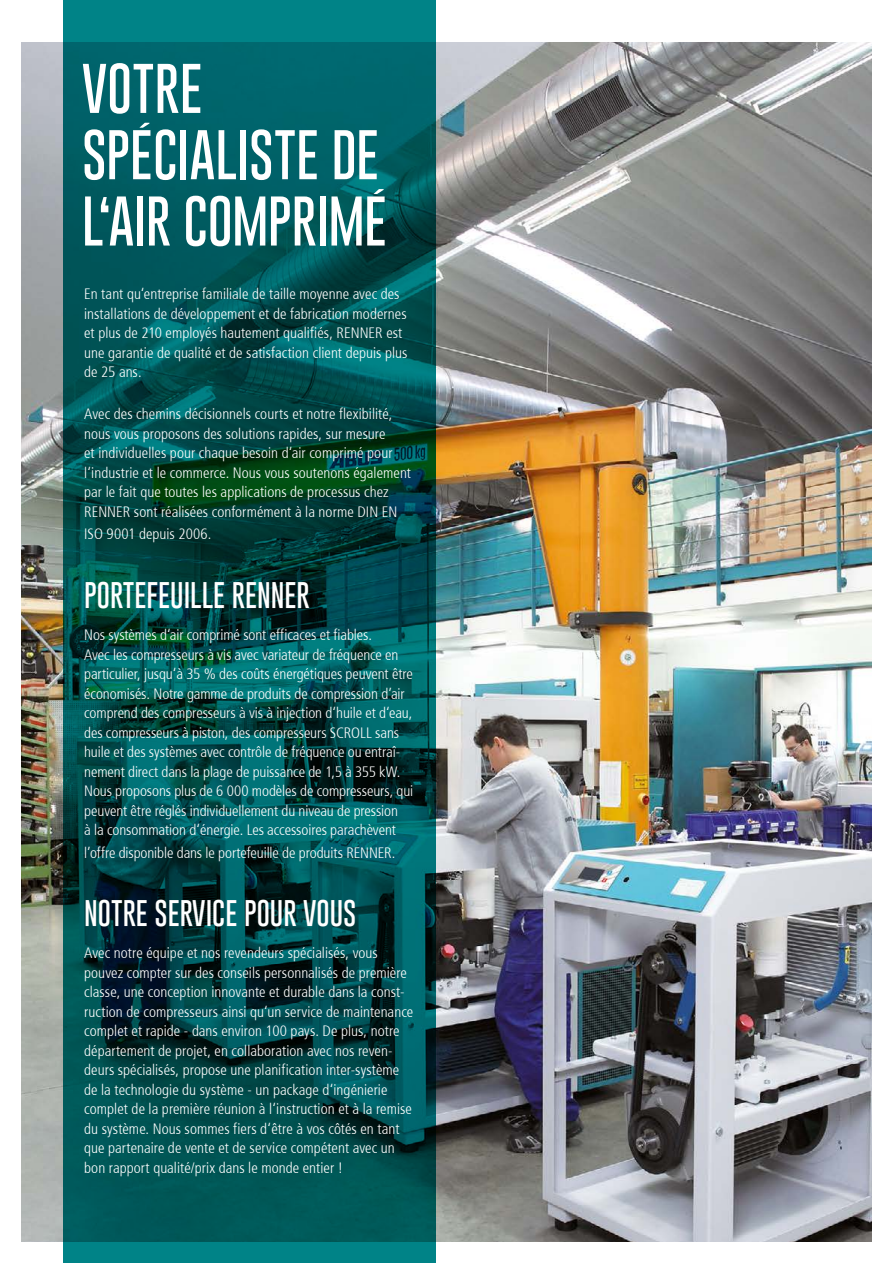
<style>
.page{position:relative;width:893px;height:1263px;background:#fff}
.page>*{position:absolute;margin:0;border:0;box-sizing:border-box;transform-origin:0 0}
.t1{font:100 51px/66.3px "Gobold";letter-spacing:-.005em;color:#fff}
.t2{font:100 27px "Gobold";color:#fff}
.t3{font:300 condensed 15px/19.5px "Frutiger";color:#fff}
</style>
<div class="page">
<img style="left:21px;top:43px;width:851px;height:1199px">
<svg style="left:64px;top:0;width:372px;height:1263px;background:#005051"></svg>
<h1 class="t1" style="left:82px;top:55px;width:308px">VOTRE<br>SPÉCIALISTE DE<br>L‘AIR COMPRIMÉ</h1>
<p class="t3" style="left:84px;top:284px;width:325px">En tant qu‘entreprise familiale de taille moyenne avec des installations de développement et de fabrication modernes et plus de 210 employés hautement qualifiés, RENNER est une garantie de qualité et de satisfaction client depuis plus de 25 ans.</p>
<p class="t3" style="left:84px;top:404px;width:328px">Avec des chemins décisionnels courts et notre flexibilité, nous vous proposons des solutions rapides, sur mesure<br>et individuelles pour chaque besoin d‘air comprimé pour l‘industrie et le commerce. Nous vous soutenons également par le fait que toutes les applications de processus chez RENNER sont réalisées conformément à la norme DIN EN</p>
<p class="t3" style="left:84px;top:524px;width:129px">ISO 9001 depuis 2006.</p>
<h2 class="t2" style="left:84px;top:577px;width:227px">PORTEFEUILLE RENNER</h2>
<p class="t3" style="left:84px;top:625px;width:331px">Nos systèmes d‘air comprimé sont efficaces et fiables.<br>Avec les compresseurs à vis avec variateur de fréquence en particulier, jusqu‘à 35 % des coûts énergétiques peuvent être économisés. Notre gamme de produits de compression d’air comprend des compresseurs à vis à injection d‘huile et d‘eau, des compresseurs à piston, des compresseurs SCROLL sans huile et des systèmes avec contrôle de fréquence ou entraî&shy;nement direct dans la plage de puissance de 1,5 à 355 kW.<br>Nous proposons plus de 6 000 modèles de compresseurs, qui peuvent être réglés individuellement du niveau de pression<br>à la consommation d‘énergie. Les accessoires parachèvent</p>
<p class="t3" style="left:84px;top:843px;width:313px">l’offre disponible dans le portefeuille de produits RENNER.</p>
<h2 class="t2" style="left:84px;top:895px;width:274px">NOTRE SERVICE POUR VOUS</h2>
<p class="t3" style="left:84px;top:943px;width:331px">Avec notre équipe et nos revendeurs spécialisés, vous pouvez compter sur des conseils personnalisés de première classe, une conception innovante et durable dans la const&shy;ruction de compresseurs ainsi qu‘un service de maintenance complet et rapide - dans environ 100 pays. De plus, notre département de projet, en collaboration avec nos reven&shy;deurs spécialisés, propose une planification inter-système de la technologie du système - un package d‘ingénierie complet de la première réunion à l‘instruction et à la remise du système. Nous sommes fiers d‘être à vos côtés en tant que partenaire de vente et de service compétent avec un bon rapport qualité/prix dans le monde entier !</p>
</div>
